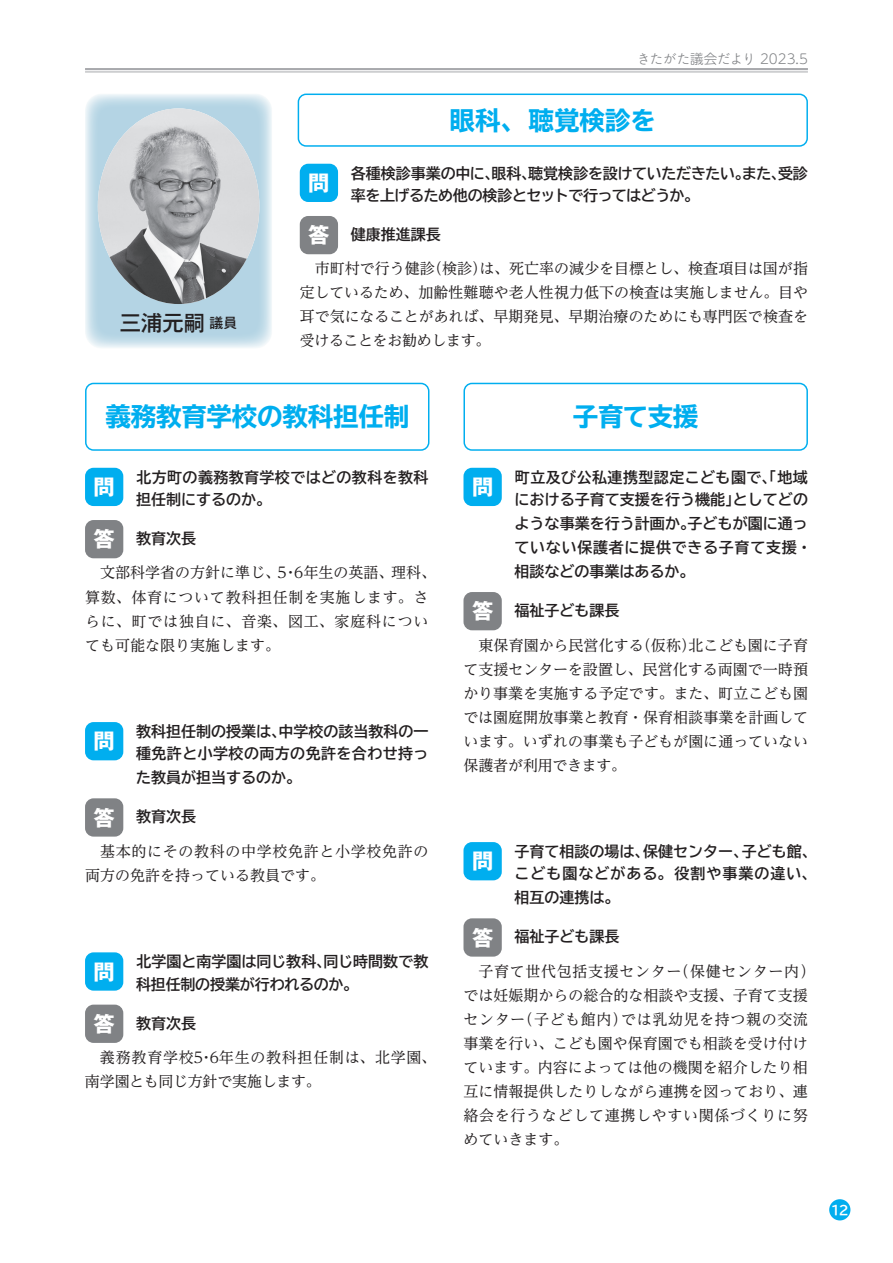
<style>
.page{position:relative;width:893px;height:1263px;background:#fff}
.page>*{position:absolute;margin:0;border:0;box-sizing:border-box;transform-origin:0 0}
.t1{font:700 expanded 25.5px "TBUD Go Std";letter-spacing:-.005em;color:#00aeef}
.t2{font:700 21.3px "Gothic MB101 Pr 6 N";color:#fff}
.t3{font:500 21.3px "Gothic MB101 Pr 6 N";color:#231f20}
.t4{font:15px/24px "UD Reimin Pr 6 N";color:#231f20}
.t5{font:700 15px/24px "TBUD Go Std";color:#231f20}
.t6{font:15px/24px "UD Reimin Pr 6 N";letter-spacing:.045em;color:#231f20}
.t7{font:700 15px/24px "TBUD Go Std";letter-spacing:.03em;color:#231f20}
.t8{font:700 15px/24px "TBUD Go Std";letter-spacing:.065em;color:#231f20}
.t9{font:700 15px "TBUD Go Std";letter-spacing:-.03em;color:#231f20}
.t10{font:700 15px "TBUD Go Std";letter-spacing:.025em;color:#231f20}
.t11{font:15px "UD Reimin Pr 6 N";letter-spacing:.05em;color:#231f20}
.t12{font:15px "UD Reimin Pr 6 N";letter-spacing:.04em;color:#231f20}
.t13{font:500 13.8px "Gothic MB101 Pr 6 N";color:#231f20}
.t14{font:300 13.5px "UD Shin M Go Pr 6 N";color:#808285}
.t15{font:700 12.75px "TBUD Go Std";color:#fff}
.s1{font-family:"Maru Anti Std"}
</style>
<div class="page">
<div style="left:829px;top:1199px;width:21px;height:21px;background:#00aeef;border-radius:50%"></div>
<hr style="left:85px;top:72px;width:723px;height:1px;background:#a8a9ad">
<hr style="left:85px;top:68px;width:723px;height:2px;background:#a8a9ad">
<div style="left:298px;top:94px;width:510px;height:53px;border:1px solid #00aeef;border-radius:8px"></div>
<div style="left:85px;top:468px;width:38px;height:38px;background:#00aeef;border-radius:9px"></div>
<div style="left:85px;top:520px;width:38px;height:38px;background:#808285;border-radius:9px"></div>
<div style="left:85px;top:722px;width:38px;height:38px;background:#00aeef;border-radius:9px"></div>
<div style="left:85px;top:798px;width:38px;height:39px;background:#808285;border-radius:9px"></div>
<div style="left:85px;top:952px;width:38px;height:39px;background:#00aeef;border-radius:9px"></div>
<div style="left:85px;top:1005px;width:38px;height:38px;background:#808285;border-radius:9px"></div>
<div style="left:463px;top:468px;width:39px;height:38px;background:#00aeef;border-radius:9px"></div>
<div style="left:463px;top:592px;width:39px;height:38px;background:#808285;border-radius:9px"></div>
<div style="left:463px;top:842px;width:39px;height:38px;background:#00aeef;border-radius:9px"></div>
<div style="left:463px;top:918px;width:39px;height:39px;background:#808285;border-radius:9px"></div>
<div style="left:463px;top:383px;width:345px;height:68px;border:1px solid #00aeef;border-radius:8px"></div>
<img style="left:85px;top:94px;width:187px;height:254px">
<img style="left:98px;top:108px;width:161px;height:196px">
<div style="left:85px;top:383px;width:344px;height:68px;border:1px solid #00aeef;border-radius:8px"></div>
<div style="left:300px;top:164px;width:38px;height:38px;background:#00aeef;border-radius:9px"></div>
<div style="left:300px;top:216px;width:38px;height:38px;background:#808285;border-radius:9px"></div>
<p class="t14" style="left:637px;top:48px;width:173px"><span class="s1">きたがた</span>議会<span class="s1">だより</span> 2023.5</p>
<h2 class="t3" style="left:120px;top:305px;width:87px">三浦元嗣</h2>
<p class="t13" style="left:210px;top:312px;width:29px">議員</p>
<h2 class="t2" style="left:308px;top:165px;width:23px">問</h2>
<h2 class="t2" style="left:308px;top:217px;width:23px">答</h2>
<h1 class="t1" style="left:449px;top:106px;width:208px">眼科、聴覚検診を</h1>
<p class="t5" style="left:528px;top:161px;width:281px">聴覚検診を設けていただきたいまた受診</p>
<p class="t5" style="left:351px;top:161px;width:187px">各種検診事業の中に眼科、</p>
<p class="t5" style="left:735px;top:161px;width:16px">。</p>
<p class="t5" style="left:484px;top:161px;width:16px">、</p>
<p class="t5" style="left:771px;top:161px;width:16px">、</p>
<p class="t9" style="left:351px;top:183px;width:350px">率を上げるため他の検診とセットで行ってはどうか。</p>
<p class="t5" style="left:351px;top:223px;width:91px">健康推進課長</p>
<p class="t4" style="left:427px;top:256px;width:383px">（検診は）、死亡率の減少を目標とし、検査項目は国が指</p>
<p class="t4" style="left:300px;top:256px;width:510px;text-indent:15px">市町村で行う健診<br>定しているため、加齢性難聴や老人性視力低下の検査は実施しません。目や耳で気になることがあれば、早期発見、早期治療のためにも専門医で検査を受けることをお勧めします。</p>
<h1 class="t1" style="left:105px;top:403px;width:305px">義務教育学校の教科担任制</h1>
<h2 class="t2" style="left:94px;top:469px;width:23px">問</h2>
<h2 class="t2" style="left:94px;top:521px;width:23px">答</h2>
<p class="t10" style="left:136px;top:465px;width:294px">北方町の義務教育学校ではどの教科を教科</p>
<p class="t5" style="left:136px;top:487px;width:136px">担任制にするのか。</p>
<p class="t5" style="left:136px;top:527px;width:62px">教育次長</p>
<p class="t4" style="left:294px;top:560px;width:101px">6年生の英語、</p>
<p class="t6" style="left:85px;top:560px;width:345px;text-indent:15px">文部科学省の方針に準じ、<br>算数、体育について教科担任制を実施します。さらに、町では独自に、音楽、図工、家庭科についても可能な限り実施します。</p>
<p class="t4" style="left:391px;top:560px;width:46px">理科、</p>
<p class="t4" style="left:278px;top:560px;width:22px">・5</p>
<p class="t5" style="left:136px;top:719px;width:152px">教科担任制の授業は、</p>
<p class="t5" style="left:279px;top:719px;width:151px">中学校の該当教科の一</p>
<h2 class="t2" style="left:94px;top:723px;width:23px">問</h2>
<p class="t7" style="left:136px;top:742px;width:294px">種免許と小学校の両方の免許を合わせ持った教員が担当するのか。</p>
<p class="t5" style="left:136px;top:805px;width:62px">教育次長</p>
<h2 class="t2" style="left:94px;top:800px;width:23px">答</h2>
<p class="t6" style="left:85px;top:839px;width:345px;text-indent:15px">基本的にその教科の中学校免許と小学校免許の両方の免許を持っている教員です。</p>
<h2 class="t2" style="left:94px;top:954px;width:23px">問</h2>
<h2 class="t2" style="left:94px;top:1006px;width:23px">答</h2>
<p class="t5" style="left:136px;top:950px;width:196px">北学園と南学園は同じ教科、</p>
<p class="t5" style="left:324px;top:950px;width:106px">同じ時間数で教</p>
<p class="t5" style="left:136px;top:972px;width:224px">科担任制の授業が行われるのか。</p>
<p class="t5" style="left:136px;top:1011px;width:62px">教育次長</p>
<p class="t11" style="left:210px;top:1045px;width:228px">6年生の教科担任制は、北学園、</p>
<p class="t4" style="left:85px;top:1045px;width:237px;text-indent:15px">義務教育学校・5<br>南学園とも同じ方針で実施します。</p>
<h2 class="t2" style="left:472px;top:469px;width:23px">問</h2>
<h2 class="t2" style="left:472px;top:593px;width:23px">答</h2>
<h1 class="t1" style="left:573px;top:403px;width:127px">子育て支援</h1>
<p class="t7" style="left:515px;top:465px;width:294px">町立及び公私連携型認定こども園で、「地域</p>
<p class="t5" style="left:733px;top:487px;width:77px">としてどの</p>
<p class="t5" style="left:688px;top:487px;width:122px;text-indent:-173px">における子育て支援を行う機能」<br>子どもが園に通っ</p>
<p class="t5" style="left:514px;top:511px;width:299px">ような事業を行う計画か。<br>ていない保護者に提供できる子育て支援・相談などの事業はあるか。</p>
<p class="t5" style="left:514px;top:599px;width:106px">福祉子ども課長</p>
<p class="t4" style="left:636px;top:632px;width:62px">（仮称）</p>
<p class="t4" style="left:463px;top:632px;width:346px;text-indent:15px">東保育園から民営化する<br>て支援センターを設置し、民営化する両園で一時預かり事業を実施する予定です。また、町立こども園では園庭開放事業と教育・保育相談事業を計画しています。いずれの事業も子どもが園に通っていない保護者が利用できます。</p>
<p class="t4" style="left:688px;top:632px;width:121px">北こども園に子育</p>
<h2 class="t2" style="left:472px;top:843px;width:23px">問</h2>
<h2 class="t2" style="left:472px;top:920px;width:23px">答</h2>
<p class="t5" style="left:742px;top:839px;width:76px">子ども館、</p>
<p class="t5" style="left:643px;top:839px;width:106px">保健センター、</p>
<p class="t5" style="left:514px;top:839px;width:136px">子育て相談の場は、</p>
<p class="t8" style="left:514px;top:862px;width:304px">こども園などがある。役割や事業の違い、相互の連携は。</p>
<p class="t5" style="left:514px;top:925px;width:106px">福祉子ども課長</p>
<p class="t6" style="left:674px;top:959px;width:143px">（保健センター内(</p>
<p class="t6" style="left:478px;top:959px;width:204px">子育て世代包括支援センター</p>
<p class="t4" style="left:463px;top:983px;width:346px">では妊娠期からの総合的な相談や支援、子育て支援</p>
<p class="t12" style="left:621px;top:1007px;width:188px">では乳幼児を持つ親の交流</p>
<p class="t4" style="left:518px;top:1007px;width:111px">（子ども館内）</p>
<p class="t4" style="left:463px;top:1007px;width:346px">センター<br>事業を行い、こども園や保育園でも相談を受け付けています。内容によっては他の機関を紹介したり相互に情報提供したりしながら連携を図っており、連絡会を行うなどして連携しやすい関係づくりに努めていきます。</p>
<p class="t15" style="left:831px;top:1199px;width:19px">12</p>
</div>
